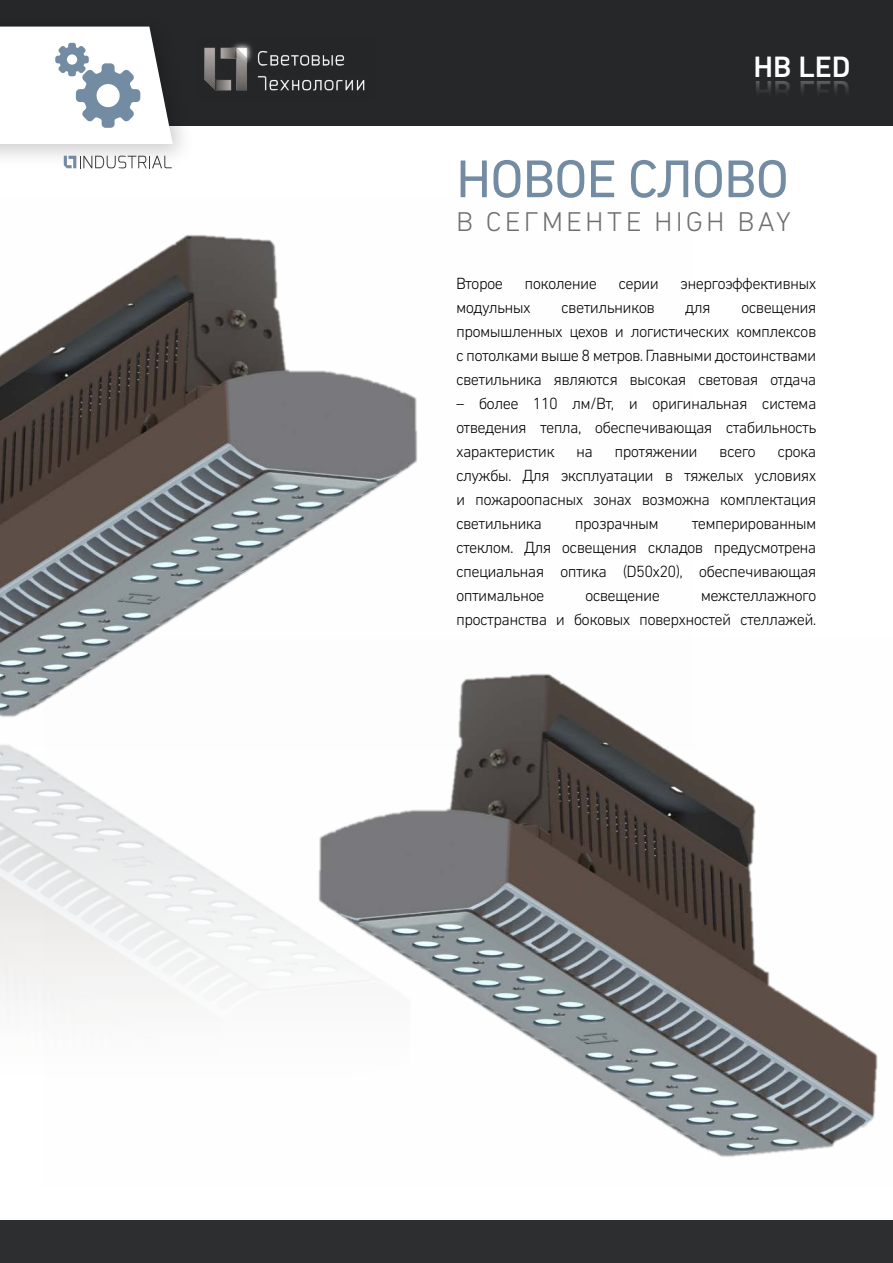
<style>
.page{position:relative;width:893px;height:1263px;background:#fff}
.page>*{position:absolute;margin:0;border:0;box-sizing:border-box;transform-origin:0 0}
.t1{font:54px "DIN Next W1 G";letter-spacing:-.02em;color:#738ba3}
.t2{font:500 30px "DIN Next W1 G";color:#fff}
.t3{font:300 27.6px "DIN Next W1 G";letter-spacing:.11em;color:#706f6f}
.t4{font:300 16.5px/24px "DIN Next W1 G";letter-spacing:-.04em;color:#000;text-align:justify}
</style>
<div class="page">
<div style="left:0;top:0;width:893px;height:126px;background:#252729"></div>
<img style="left:204px;top:43px;width:161px;height:48px">
<div style="left:0;top:14px;width:196px;height:155px;background:#000;opacity:.2"></div>
<svg style="left:64px;top:156px;width:108px;height:12px"></svg>
<svg style="left:0;top:27px;width:173px;height:117px"></svg>
<img style="left:0;top:234px;width:418px;height:479px">
<img style="left:0;top:713px;width:43px;height:285px">
<img style="left:43px;top:638px;width:835px;height:520px">
<div style="left:0;top:1220px;width:893px;height:43px;background:#2d2e30"></div>
<h2 class="t2" style="left:753px;top:49px;width:98px">HB LED</h2>
<h1 class="t1" style="left:456px;top:148px;width:334px">НОВОЕ СЛОВО</h1>
<h3 class="t3" style="left:456px;top:206px;width:336px">В СЕГМЕНТЕ HIGH BAY</h3>
<p class="t4" style="left:456px;top:271px;width:49px">Второе</p>
<p class="t4" style="left:524px;top:271px;width:74px">поколение</p>
<p class="t4" style="left:618px;top:271px;width:42px">серии</p>
<p class="t4" style="left:680px;top:271px;width:138px">энергоэффективных</p>
<p class="t4" style="left:456px;top:295px;width:76px">модульных</p>
<p class="t4" style="left:561px;top:295px;width:95px">светильников</p>
<p class="t4" style="left:685px;top:295px;width:27px">для</p>
<p class="t4" style="left:456px;top:295px;width:362px;text-indent:285px">освещения промышленных цехов и логистических комплексов с потолками выше 8 метров. Главными достоинствами светильника являются высокая световая отдача</p>
<p class="t4" style="left:456px;top:391px;width:362px">– более 110 лм/Вт, и оригинальная система отведения тепла, обеспечивающая стабильность характеристик</p>
<p class="t4" style="left:456px;top:439px;width:362px;text-indent:321px">срока службы. Для эксплуатации в тяжелых условиях и пожароопасных зонах возможна комплектация светильника</p>
<p class="t4" style="left:576px;top:439px;width:18px">на</p>
<p class="t4" style="left:615px;top:439px;width:85px">протяжении</p>
<p class="t4" style="left:719px;top:439px;width:38px">всего</p>
<p class="t4" style="left:456px;top:511px;width:362px;text-indent:236px">темперированным стеклом. Для освещения складов предусмотрена специальная оптика (D50x20), обеспечивающая оптимальное</p>
<p class="t4" style="left:575px;top:511px;width:86px">прозрачным</p>
<p class="t4" style="left:456px;top:583px;width:362px;text-align:right">межстеллажного<br>пространства и боковых поверхностей стеллажей.</p>
<p class="t4" style="left:585px;top:583px;width:77px">освещение</p>
</div>
